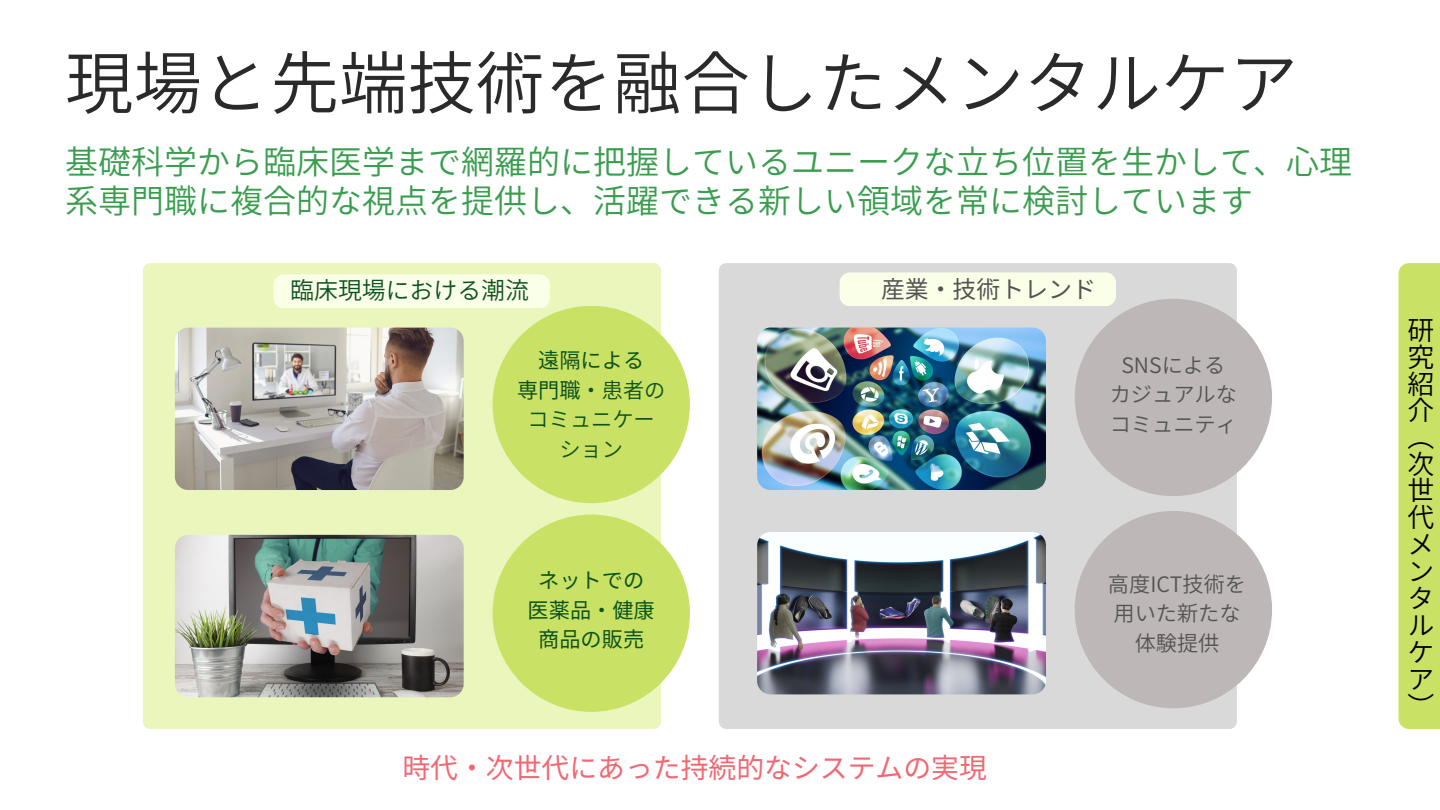
<style>
.page{position:relative;width:1440px;height:810px;background:#fff}
.page>*{position:absolute;margin:0;border:0;box-sizing:border-box;transform-origin:0 0}
.t1{font:68.5px "Source Han Sans JP";color:#2a2a2a}
.t2{font:33px/39px "Source Han Sans JP";color:#399d4e}
.t3{font:27.8px "Source Han Sans JP";color:#f26772}
.t4{font:26.8px/26.8px "Source Han Sans JP";color:#000}
.t5{font:23.9px "Source Han Sans JP";color:#0e521d}
.t6{font:23.9px "Source Han Sans JP";color:#545454}
.t7{font:21.2px "Source Han Sans JP";color:#545454}
.t8{font:21.2px "Source Han Sans JP";color:#0e521d}
.t9{font:21.2px "Source Han Sans JP";color:#0e521d}
.s1{font-style:inherit}
</style>
<div class="page">
<div style="left:1399px;top:263px;width:41px;height:466px;background:#c9e265"></div>
<div style="left:719px;top:263px;width:518px;height:466px;background:#d9d9d9;border-radius:8px"></div>
<img style="left:757px;top:532px;width:289px;height:162px;border-radius:13px">
<img style="left:757px;top:328px;width:289px;height:162px;border-radius:13px">
<div style="left:143px;top:263px;width:518px;height:466px;background:#ebf6bd;border-radius:8px"></div>
<img style="left:175px;top:328px;width:289px;height:162px;border-radius:13px">
<img style="left:175px;top:535px;width:289px;height:162px;border-radius:13px">
<div style="left:493px;top:306px;width:197px;height:197px;background:#c9e265;border-radius:50%"></div>
<div style="left:493px;top:515px;width:197px;height:197px;background:#c9e265;border-radius:50%"></div>
<div style="left:1075px;top:299px;width:197px;height:197px;background:#bdb7b7;border-radius:50%"></div>
<div style="left:1075px;top:511px;width:197px;height:197px;background:#bdb7b7;border-radius:50%"></div>
<div style="left:840px;top:272px;width:276px;height:34px;background:#faffe7;border-radius:10px"></div>
<div style="left:273px;top:274px;width:277px;height:34px;background:#faffe7;border-radius:10px"></div>
<p class="t1" style="left:65px;top:29px;width:1234px">現場と先端技術を融合したメンタルケア</p>
<p class="t2" style="left:65px;top:141px;width:1288px">基礎科学から臨床医学まで網羅的に把握しているユニークな立ち位置を生かして、心理系専門職に複合的な視点を提供し、活躍できる新しい領域を常に検討しています</p>
<p class="t5" style="left:290px;top:272px;width:240px">臨床現場における潮流</p>
<p class="t6" style="left:881px;top:270px;width:216px">産業・技術トレンド</p>
<p class="t8" style="left:538px;top:344px;width:108px">遠隔による</p>
<p class="t8" style="left:517px;top:373px;width:150px">専門職・<span class="s1">患者の</span></p>
<p class="t9" style="left:528px;top:403px;width:129px">コミュニケー</p>
<p class="t9" style="left:559px;top:432px;width:65px">ション</p>
<p class="t7" style="left:1121px;top:348px;width:105px">SNSによる</p>
<p class="t7" style="left:1110px;top:378px;width:129px">カジュアルな</p>
<p class="t7" style="left:1110px;top:407px;width:129px">コミュニティ</p>
<p class="t8" style="left:538px;top:564px;width:108px">ネットでの</p>
<p class="t8" style="left:528px;top:593px;width:129px">医薬品・健康</p>
<p class="t8" style="left:538px;top:622px;width:108px">商品の販売</p>
<p class="t3" style="left:402px;top:746px;width:586px">時代・次世代にあった持続的なシステムの実現</p>
<p class="t7" style="left:1108px;top:567px;width:140px">高度ICT技術を</p>
<p class="t7" style="left:1113px;top:597px;width:129px">用いた新たな</p>
<p class="t7" style="left:1135px;top:626px;width:86px">体験提供</p>
<p class="t4" style="left:1408px;top:315px;width:28px">研究紹介（次世代メンタルケア）</p>
</div>
